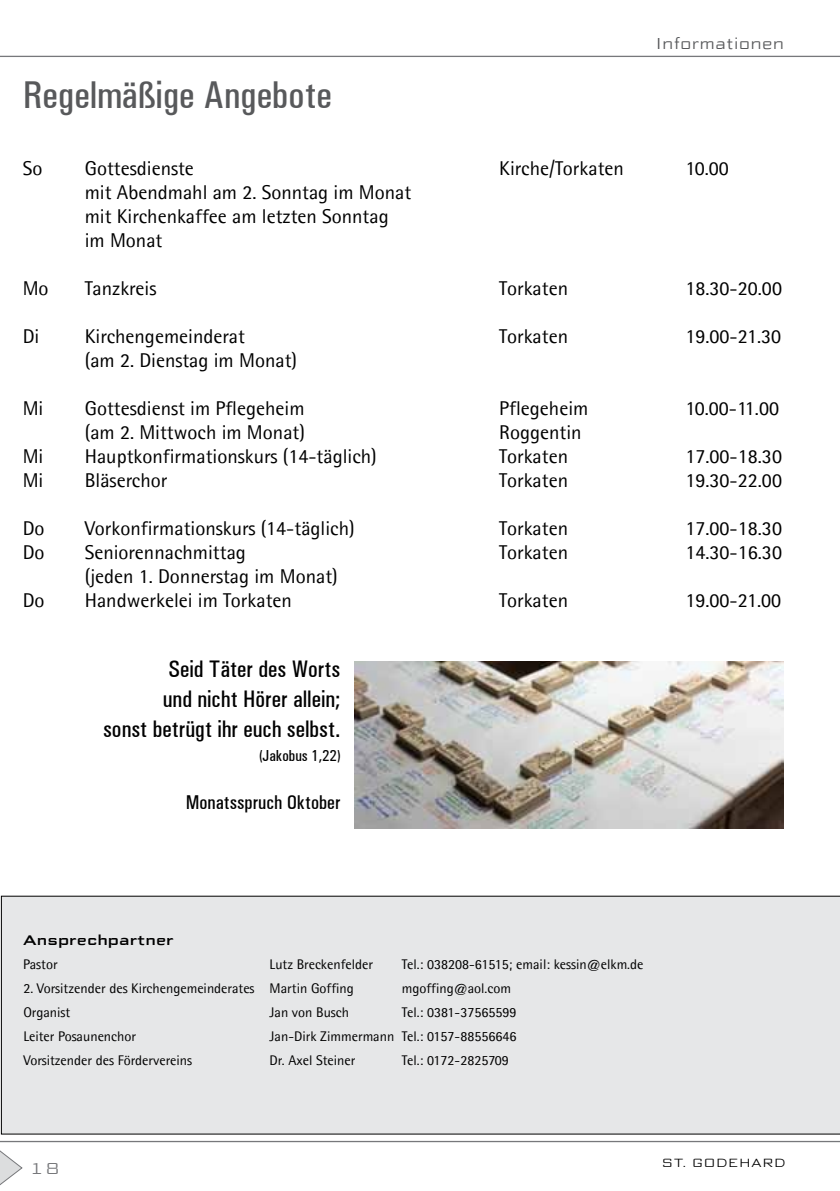
<style>
.page{position:relative;width:840px;height:1191px;background:#fff}
.page>*{position:absolute;margin:0;border:0;box-sizing:border-box;transform-origin:0 0}
.t1{font:500 condensed 38.8px "Univers";color:#58595b}
.t2{font:500 condensed 24px/30px "Univers";color:#000;text-align:right}
.t3{font:20px/24px "Agfa Rotis Semisans";color:#000}
.t4{font:500 condensed 20px "Univers";color:#000}
.t5{font:300 16px "Morris Sans Com";color:#58595b}
.t6{font:500 condensed 16px "Univers";color:#000}
.t7{font:300 16px "Morris Sans Com";color:#77787b}
.t8{font:14px "Agfa Rotis Semisans";color:#000}
.t9{font:500 14px "Morris Sans Com";color:#000}
.t10{font:300 12px "Morris Sans Com";color:#000}
</style>
<div class="page">
<svg style="left:0;top:1133px;width:839px;height:53px"></svg>
<svg style="left:0;top:55px;width:839px;height:2px;background:#a9a9ab"></svg>
<div style="left:1px;top:896px;width:838px;height:238px;background:#e6e7e8"></div>
<img style="left:354px;top:661px;width:428px;height:167px">
<h1 class="t1" style="left:23px;top:73px;width:311px">Regelmäßige Angebote</h1>
<p class="t5" style="left:655px;top:33px;width:130px">Informationen</p>
<p class="t3" style="left:23px;top:156px;width:21px">So</p>
<p class="t3" style="left:85px;top:156px;width:111px">Gottesdienste</p>
<p class="t3" style="left:499px;top:156px;width:126px">Kirche/Torkaten</p>
<p class="t3" style="left:685px;top:156px;width:45px">10.00</p>
<p class="t3" style="left:85px;top:180px;width:328px">mit Abendmahl am 2. Sonntag im Monat mit Kirchenkaffee am letzten Sonntag im Monat</p>
<p class="t3" style="left:23px;top:276px;width:27px">Mo</p>
<p class="t3" style="left:85px;top:276px;width:73px">Tanzkreis</p>
<p class="t3" style="left:499px;top:276px;width:70px">Torkaten</p>
<p class="t3" style="left:685px;top:276px;width:98px">18.30-20.00</p>
<p class="t3" style="left:23px;top:324px;width:18px">Di</p>
<p class="t3" style="left:85px;top:324px;width:161px">Kirchengemeinderat</p>
<p class="t3" style="left:499px;top:324px;width:70px">Torkaten</p>
<p class="t3" style="left:685px;top:324px;width:97px">19.00-21.30</p>
<p class="t3" style="left:85px;top:348px;width:214px">(am 2. Dienstag im Monat)</p>
<p class="t3" style="left:23px;top:396px;width:22px">Mi</p>
<p class="t3" style="left:85px;top:396px;width:221px">Gottesdienst im Pflegeheim</p>
<p class="t3" style="left:499px;top:396px;width:91px">Pflegeheim</p>
<p class="t3" style="left:685px;top:396px;width:95px">10.00-11.00</p>
<p class="t3" style="left:85px;top:420px;width:222px">(am 2. Mittwoch im Monat)</p>
<p class="t3" style="left:499px;top:420px;width:84px">Roggentin</p>
<p class="t3" style="left:23px;top:444px;width:22px">Mi</p>
<p class="t3" style="left:85px;top:444px;width:293px">Hauptkonfirmationskurs (14-täglich)</p>
<p class="t3" style="left:499px;top:444px;width:70px">Torkaten</p>
<p class="t3" style="left:685px;top:444px;width:98px">17.00-18.30</p>
<p class="t3" style="left:23px;top:468px;width:22px">Mi</p>
<p class="t3" style="left:85px;top:468px;width:84px">Bläserchor</p>
<p class="t3" style="left:499px;top:468px;width:70px">Torkaten</p>
<p class="t3" style="left:685px;top:468px;width:98px">19.30-22.00</p>
<p class="t3" style="left:23px;top:516px;width:23px">Do</p>
<p class="t3" style="left:85px;top:516px;width:271px">Vorkonfirmationskurs (14-täglich)</p>
<p class="t3" style="left:499px;top:516px;width:70px">Torkaten</p>
<p class="t3" style="left:685px;top:516px;width:98px">17.00-18.30</p>
<p class="t3" style="left:23px;top:540px;width:23px">Do</p>
<p class="t3" style="left:85px;top:540px;width:163px">Seniorennachmittag</p>
<p class="t3" style="left:499px;top:540px;width:70px">Torkaten</p>
<p class="t3" style="left:685px;top:540px;width:98px">14.30-16.30</p>
<p class="t3" style="left:85px;top:564px;width:254px">(jeden 1. Donnerstag im Monat)</p>
<p class="t3" style="left:23px;top:588px;width:23px">Do</p>
<p class="t3" style="left:85px;top:588px;width:209px">Handwerkelei im Torkaten</p>
<p class="t3" style="left:499px;top:588px;width:70px">Torkaten</p>
<p class="t3" style="left:685px;top:588px;width:97px">19.00-21.00</p>
<p class="t2" style="left:103px;top:654px;width:239px">Seid Täter des Worts<br>und nicht Hörer allein;<br>sonst betrügt ihr euch selbst.</p>
<p class="t6" style="left:259px;top:746px;width:83px">(Jakobus 1,22)</p>
<p class="t4" style="left:186px;top:791px;width:156px">Monatsspruch Oktober</p>
<p class="t9" style="left:23px;top:930px;width:152px">Ansprechpartner</p>
<p class="t8" style="left:23px;top:956px;width:36px">Pastor</p>
<p class="t8" style="left:269px;top:956px;width:105px">Lutz Breckenfelder</p>
<p class="t8" style="left:401px;top:956px;width:243px">Tel.: 038208-61515; email: kessin@elkm.de</p>
<p class="t8" style="left:23px;top:980px;width:332px">2. Vorsitzender des Kirchengemeinderates Martin Goffing</p>
<p class="t8" style="left:401px;top:980px;width:111px">mgoffing@aol.com</p>
<p class="t8" style="left:23px;top:1004px;width:48px">Organist</p>
<p class="t8" style="left:269px;top:1004px;width:81px">Jan von Busch</p>
<p class="t8" style="left:401px;top:1004px;width:116px">Tel.: 0381-37565599</p>
<p class="t8" style="left:23px;top:1028px;width:114px">Leiter Posaunenchor</p>
<p class="t8" style="left:269px;top:1028px;width:248px">Jan-Dirk Zimmermann Tel.: 0157-88556646</p>
<p class="t8" style="left:23px;top:1052px;width:170px">Vorsitzender des Fördervereins</p>
<p class="t8" style="left:269px;top:1052px;width:87px">Dr. Axel Steiner</p>
<p class="t8" style="left:401px;top:1052px;width:109px">Tel.: 0172-2825709</p>
<p class="t7" style="left:29px;top:1157px;width:33px">18</p>
<p class="t10" style="left:661px;top:1154px;width:125px">St. Godehard</p>
</div>
